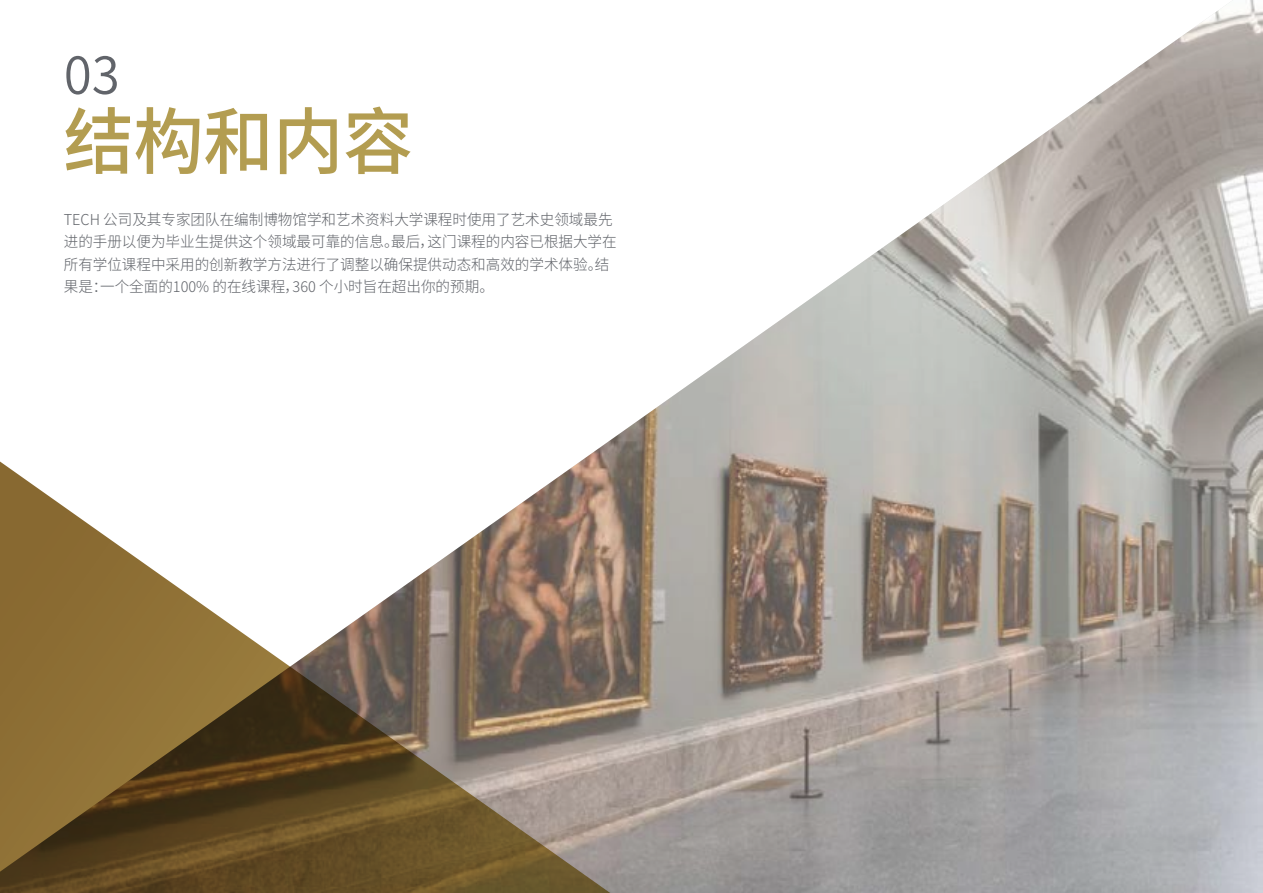
<style>
.page{position:relative;width:1263px;height:893px;background:#fff}
.page>*{position:absolute;margin:0;border:0;box-sizing:border-box;transform-origin:0 0}
.t1{font:500 72px "Source Han Sans CN";color:#b39d51}
.t2{font:52.5px "Source Han Sans CN";color:#61646a}
.t3{font:300 15px/22.5px "Source Han Sans CN";color:#61646a}
</style>
<div class="page">
<img style="left:602px;top:0;width:661px;height:893px">
<svg style="left:0;top:446px;width:640px;height:447px"></svg>
<h2 class="t2" style="left:64px;top:45px;width:57px">03</h2>
<h1 class="t1" style="left:64px;top:101px;width:351px">结构和内容</h1>
<p class="t3" style="left:64px;top:208px;width:554px">TECH 公司及其专家团队在编制博物馆学和艺术资料大学课程时使用了艺术史领域最先进的手册以便为毕业生提供这个领域最可靠的信息。最后，这门课程的内容已根据大学在所有学位课程中采用的创新教学方法进行了调整以确保提供动态和高效的学术体验。结果是：一个全面的100% 的在线课程，360 个小时旨在超出你的预期。</p>
</div>
